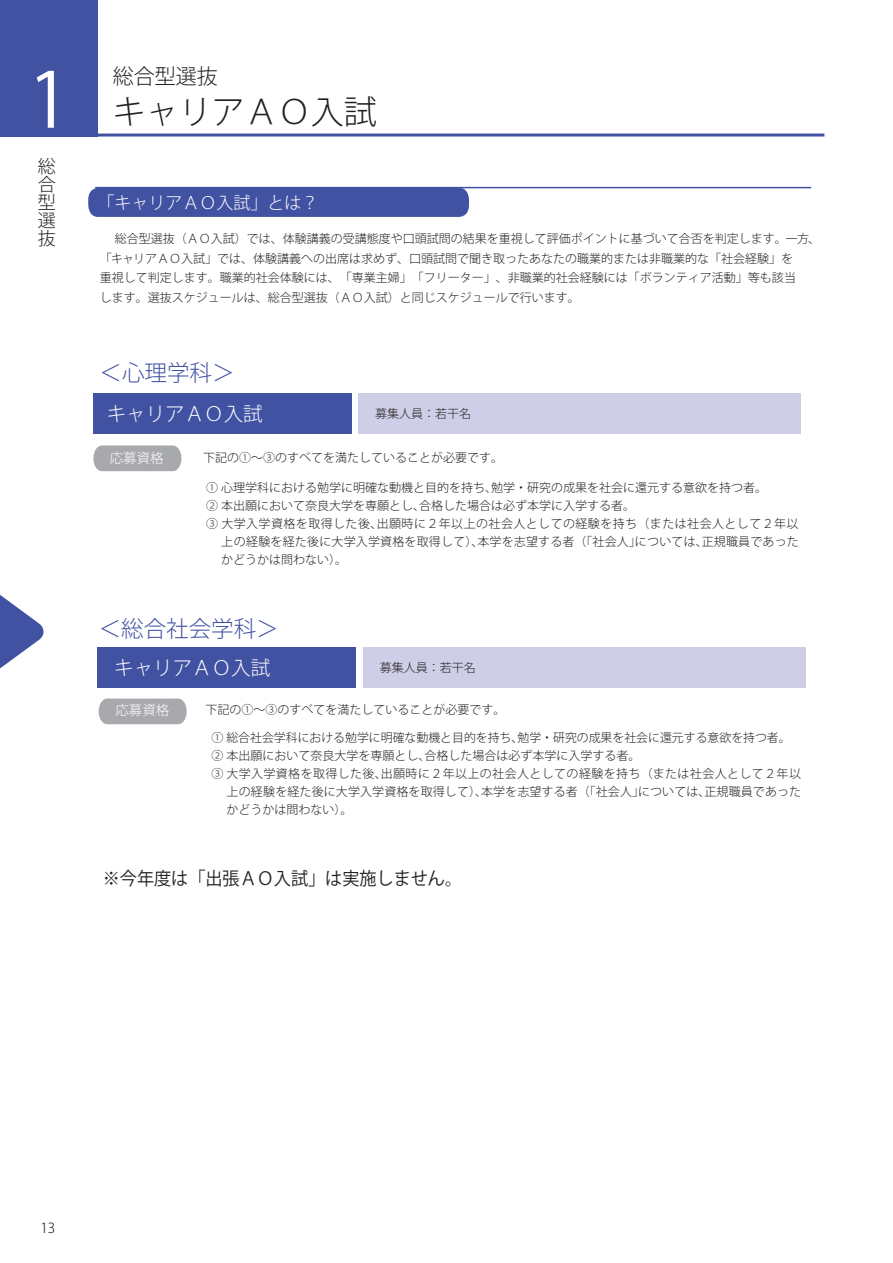
<style>
.page{position:relative;width:893px;height:1263px;background:#fff}
.page>*{position:absolute;margin:0;border:0;box-sizing:border-box;transform-origin:0 0}
.t1{font:75.9px "Koz Go Pro";color:#fff}
.t2{font:300 33px "Koz Go Pro";color:#231f20}
.t3{font:300 22.5px "Koz Go Pro";color:#4252a3}
.t4{font:300 21px "Koz Go Pro";color:#231f20}
.t5{font:300 19.5px "Koz Go Pro";color:#fff}
.t6{font:18px "Koz Go Pr 6 N";color:#231f20;scale:.95 1}
.t7{font:300 18px/18px "Koz Go Pro";color:#231f20;text-align:justify}
.t8{font:300 16.95px "Koz Go Pro";color:#fff}
.t9{font:300 13.8px "Koz Go Pro";color:#231f20}
.t10{font:300 13.5px "Koz Go Pro";color:#fff}
.t11{font:300 12px/19.5px "Koz Go Pro";color:#231f20}
.t12{font:300 12px "Koz Go Pro";letter-spacing:.03em;color:#231f20}
.t13{font:300 12px "Koz Go Pro";letter-spacing:.035em;color:#231f20}
</style>
<div class="page">
<div style="left:0;top:0;width:98px;height:137px;background:#4252a3"></div>
<hr style="left:97px;top:134px;width:727px;height:3px;background:#4252a3">
<svg style="left:0;top:595px;width:44px;height:74px"></svg>
<div style="left:88px;top:188px;width:381px;height:29px;background:#4252a3"></div>
<hr style="left:95px;top:187px;width:716px;height:1px;background:#4252a3">
<svg style="left:99px;top:698px;width:88px;height:26px;background:#adaeb2"></svg>
<div style="left:98px;top:647px;width:258px;height:41px;background:#4252a3"></div>
<div style="left:363px;top:647px;width:443px;height:41px;background:#cecee7"></div>
<div style="left:93px;top:393px;width:258px;height:41px;background:#4252a3"></div>
<div style="left:359px;top:393px;width:442px;height:41px;background:#cecee7"></div>
<svg style="left:93px;top:445px;width:88px;height:26px;background:#adaeb1"></svg>
<h1 class="t1" style="left:28px;top:51px;width:43px">1</h1>
<h3 class="t7" style="left:38px;top:158px;width:19px">総合型選抜</h3>
<h3 class="t4" style="left:113px;top:63px;width:106px">総合型選抜</h3>
<h2 class="t2" style="left:113px;top:90px;width:265px">キャリアＡＯ入試</h2>
<h3 class="t8" style="left:97px;top:192px;width:223px">「キャリアＡＯ入試」とは？</h3>
<p class="t11" style="left:100px;top:229px;width:722px">　総合型選抜（ＡＯ入試）では、体験講義の受講態度や口頭試問の結果を重視して評価ポイントに基づいて合否を判定します。一方、「キャリアＡＯ入試」では、体験講義への出席は求めず、口頭試問で聞き取ったあなたの職業的または非職業的な「社会経験」を<br>重視して判定します。職業的社会体験には、「専業主婦」「フリーター」、非職業的社会経験には「ボランティア活動」等も該当<br>します。選抜スケジュールは、総合型選抜（ＡＯ入試）と同じスケジュールで行います。</p>
<h3 class="t3" style="left:100px;top:358px;width:136px">＜心理学科＞</h3>
<h3 class="t5" style="left:107px;top:401px;width:157px">キャリアＡＯ入試</h3>
<p class="t11" style="left:363px;top:403px;width:109px">　募集人員：若干名</p>
<p class="t10" style="left:110px;top:449px;width:56px">応募資格</p>
<p class="t11" style="left:203px;top:448px;width:302px">下記の①～③のすべてを満たしていることが必要です。</p>
<p class="t11" style="left:206px;top:478px;width:562px">① 心理学科における勉学に明確な動機と目的を持ち､勉学・研究の成果を社会に還元する意欲を持つ者。</p>
<p class="t11" style="left:206px;top:496px;width:430px">② 本出願において奈良大学を専願とし､合格した場合は必ず本学に入学する者。</p>
<p class="t13" style="left:206px;top:515px;width:594px">③ 大学入学資格を取得した後､出願時に２年以上の社会人としての経験を持ち（または社会人として２年以</p>
<p class="t11" style="left:221px;top:532px;width:579px">上の経験を経た後に大学入学資格を取得して）､本学を志望する者（｢社会人｣については､正規職員であった</p>
<p class="t11" style="left:221px;top:550px;width:128px">かどうかは問わない）。</p>
<h3 class="t3" style="left:99px;top:614px;width:181px">＜総合社会学科＞</h3>
<h3 class="t5" style="left:114px;top:655px;width:157px">キャリアＡＯ入試</h3>
<p class="t11" style="left:368px;top:658px;width:109px">　募集人員：若干名</p>
<p class="t11" style="left:205px;top:700px;width:301px">下記の①～③のすべてを満たしていることが必要です。</p>
<p class="t11" style="left:211px;top:728px;width:581px">① 総合社会学科における勉学に明確な動機と目的を持ち､勉学・研究の成果を社会に還元する意欲を持つ者。</p>
<p class="t11" style="left:211px;top:746px;width:430px">② 本出願において奈良大学を専願とし､合格した場合は必ず本学に入学する者。</p>
<p class="t12" style="left:211px;top:766px;width:591px">③ 大学入学資格を取得した後､出願時に２年以上の社会人としての経験を持ち（または社会人として２年以</p>
<p class="t11" style="left:226px;top:782px;width:576px">上の経験を経た後に大学入学資格を取得して）､本学を志望する者（｢社会人｣については､正規職員であった</p>
<p class="t11" style="left:226px;top:800px;width:127px">かどうかは問わない）。</p>
<p class="t10" style="left:115px;top:701px;width:55px">応募資格</p>
<h3 class="t6" style="left:103px;top:869px;width:380px">※今年度は「出張ＡＯ入試」は実施しません。</h3>
<p class="t9" style="left:40px;top:1219px;width:17px">13</p>
</div>
